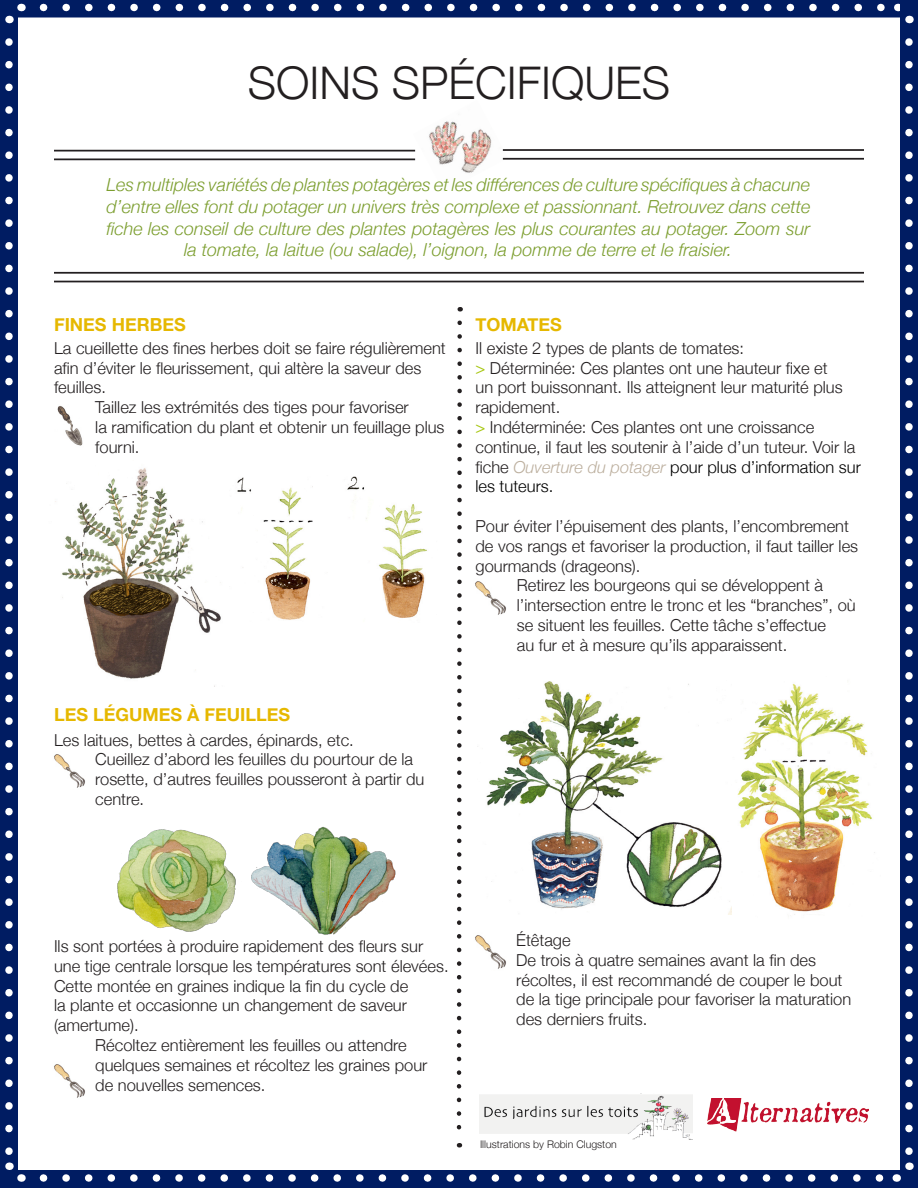
<style>
.page{position:relative;width:918px;height:1188px;background:#fff}
.page>*{position:absolute;margin:0;border:0;box-sizing:border-box;transform-origin:0 0}
.t1{font:300 45px "Helvetica Neue";color:#231f20}
.t2{font:italic 300 18px/21.6px "Helvetica Neue";color:#7c9e2f;text-align:center}
.t3{font:700 18px "Helvetica Neue";color:#e6b800}
.t4{font:300 16.5px/19.8px "Helvetica Neue";color:#231f20}
.t5{font:300 10.5px "Helvetica Neue";color:#231f20}
.s1{font-weight:400;color:#a6c60e}
.s2{font-style:italic;color:#bcaf9e}
.s3{color:#000}
</style>
<div class="page">
<div style="left:0;top:0;width:918px;height:17px;background:#001c62"></div>
<div style="left:0;top:0;width:18px;height:1188px;background:#001c62"></div>
<svg style="left:43px;top:4px;width:842px;height:7px"></svg>
<svg style="left:5px;top:42px;width:8px;height:1113px"></svg>
<img style="left:413px;top:121px;width:95px;height:52px">
<hr style="left:54px;top:150px;width:361px;height:2px;background:#231f20">
<hr style="left:54px;top:159px;width:361px;height:1px;background:#231f20">
<hr style="left:503px;top:149px;width:361px;height:2px;background:#231f20">
<hr style="left:503px;top:158px;width:361px;height:2px;background:#231f20">
<img style="left:708px;top:1098px;width:161px;height:34px">
<img style="left:479px;top:1095px;width:213px;height:45px">
<div style="left:900px;top:0;width:18px;height:1188px;background:#001c62"></div>
<svg style="left:905px;top:42px;width:8px;height:1113px"></svg>
<div style="left:0;top:1170px;width:918px;height:18px;background:#001c62"></div>
<svg style="left:43px;top:1174px;width:841px;height:8px"></svg>
<img style="left:57px;top:406px;width:26px;height:40px">
<img style="left:55px;top:468px;width:166px;height:219px">
<img style="left:54px;top:754px;width:31px;height:34px">
<img style="left:117px;top:826px;width:279px;height:109px">
<img style="left:237px;top:476px;width:190px;height:144px">
<img style="left:475px;top:581px;width:31px;height:34px">
<img style="left:475px;top:935px;width:31px;height:34px">
<img style="left:737px;top:683px;width:138px;height:232px">
<img style="left:477px;top:681px;width:255px;height:234px">
<img style="left:54px;top:1064px;width:31px;height:34px">
<hr style="left:54px;top:272px;width:810px;height:2px;background:#231f20">
<hr style="left:54px;top:281px;width:810px;height:1px;background:#231f20">
<svg style="left:456px;top:320px;width:7px;height:827px"></svg>
<h1 class="t1" style="left:248px;top:56px;width:424px">SOINS SPÉCIFIQUES</h1>
<p class="t2" style="left:106px;top:174px;width:705px">Les multiples variétés de plantes potagères et les différences de culture spécifiques à chacune d’entre elles font du potager un univers très complexe et passionnant. Retrouvez dans cette fiche les conseil de culture des plantes potagères les plus courantes au potager. Zoom sur la tomate, la laitue (ou salade), l’oignon, la pomme de terre et le fraisier.</p>
<p class="t3" style="left:54px;top:313px;width:133px">FINES HERBES</p>
<p class="t4" style="left:54px;top:338px;width:393px">La cueillette des fines herbes doit se faire régulièrement</p>
<p class="t4" style="left:54px;top:358px;width:369px">afin d’éviter le fleurissement, qui altère la saveur des</p>
<p class="t4" style="left:54px;top:377px;width:53px">feuilles.</p>
<p class="t4" style="left:95px;top:397px;width:315px">Taillez les extrémités des tiges pour favoriser</p>
<p class="t4" style="left:95px;top:417px;width:351px">la ramification du plant et obtenir un feuillage plus</p>
<p class="t4" style="left:95px;top:437px;width:46px">fourni.</p>
<p class="t3" style="left:54px;top:703px;width:238px">LES LÉGUMES À FEUILLES</p>
<p class="t4" style="left:95px;top:730px;width:331px;text-indent:-41px">Les laitues, bettes à cardes, épinards, etc.<br>Cueillez d’abord les feuilles du pourtour de la rosette, d’autres feuilles pousseront à partir du centre.</p>
<p class="t3" style="left:476px;top:313px;width:88px">TOMATES</p>
<p class="t4" style="left:476px;top:338px;width:387px">Il existe 2 types de plants de tomates:<br><span class="s1">&gt;</span> Déterminée: Ces plantes ont une hauteur fixe et<br>un port buissonnant. Ils atteignent leur maturité plus rapidement.<br><span class="s1">&gt;</span> Indéterminée: Ces plantes ont une croissance continue, il faut les soutenir à l’aide d’un tuteur. Voir la fiche <span class="s2">Ouverture du potager</span> <span class="s3">pour plus d’information sur les tuteurs.</span></p>
<p class="t4" style="left:476px;top:516px;width:375px">Pour éviter l’épuisement des plants, l’encombrement</p>
<p class="t4" style="left:476px;top:536px;width:384px">de vos rangs et favoriser la production, il faut tailler les</p>
<p class="t4" style="left:476px;top:556px;width:167px">gourmands (drageons).</p>
<p class="t4" style="left:517px;top:575px;width:308px">Retirez les bourgeons qui se développent à</p>
<p class="t4" style="left:517px;top:595px;width:340px">l’intersection entre le tronc et les “branches”, où</p>
<p class="t4" style="left:517px;top:615px;width:311px">se situent les feuilles. Cette tâche s’effectue</p>
<p class="t4" style="left:517px;top:635px;width:272px">au fur et à mesure qu’ils apparaissent.</p>
<p class="t4" style="left:54px;top:936px;width:371px">Ils sont portées à produire rapidement des fleurs sur</p>
<p class="t4" style="left:54px;top:956px;width:396px">une tige centrale lorsque les températures sont élevées.</p>
<p class="t4" style="left:54px;top:976px;width:356px">Cette montée en graines indique la fin du cycle de</p>
<p class="t4" style="left:54px;top:995px;width:355px">la plante et occasionne un changement de saveur</p>
<p class="t4" style="left:54px;top:1015px;width:86px">(amertume).</p>
<p class="t4" style="left:95px;top:1035px;width:313px">Récoltez entièrement les feuilles ou attendre</p>
<p class="t4" style="left:95px;top:1055px;width:334px">quelques semaines et récoltez les graines pour</p>
<p class="t4" style="left:95px;top:1075px;width:172px">de nouvelles semences.</p>
<p class="t4" style="left:516px;top:930px;width:336px">Étêtage<br>De trois à quatre semaines avant la fin des récoltes, il est recommandé de couper le bout de la tige principale pour favoriser la maturation des derniers fruits.</p>
<p class="t5" style="left:480px;top:1138px;width:138px">Illustrations by Robin Clugston</p>
</div>
